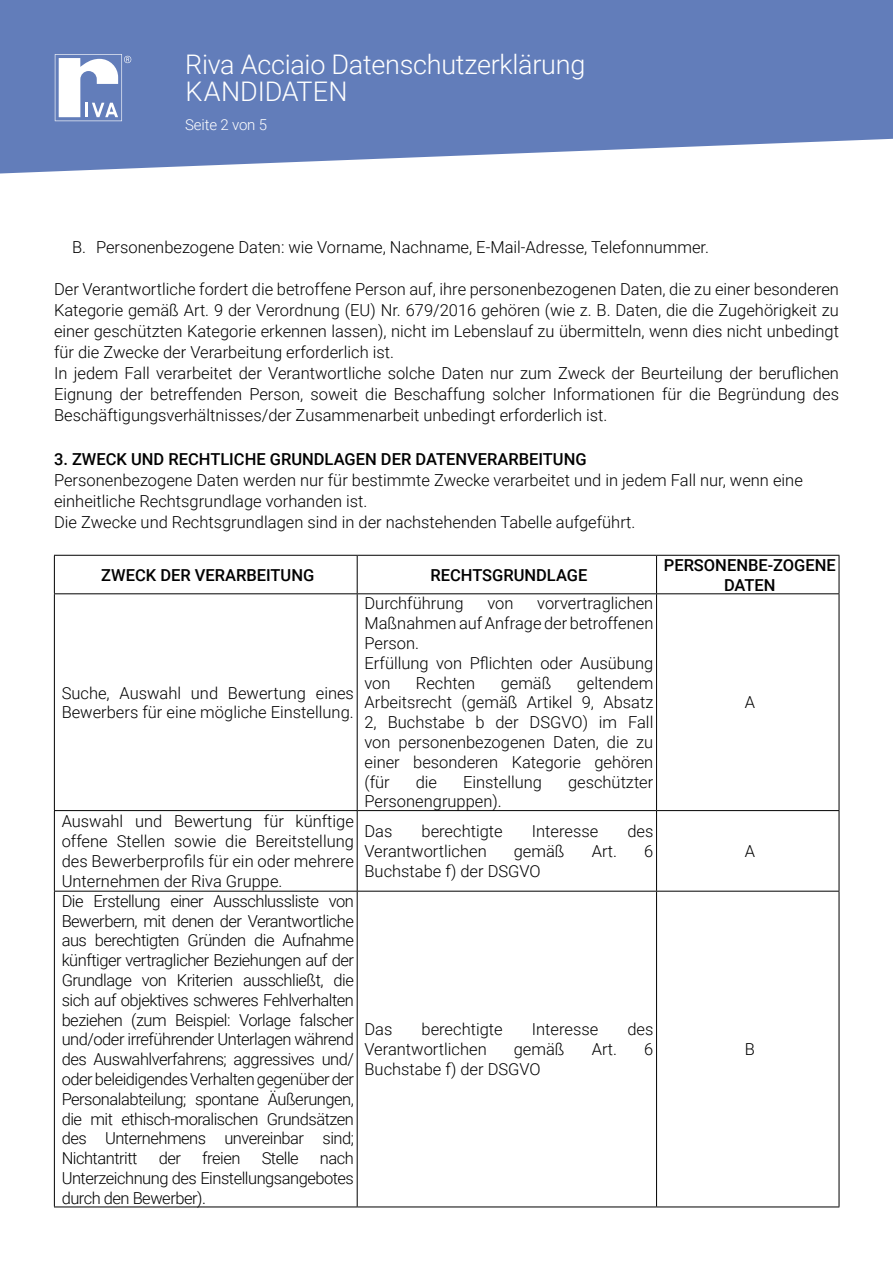
<style>
.page{position:relative;width:893px;height:1263px;background:#fff}
.page>*{position:absolute;margin:0;border:0;box-sizing:border-box;transform-origin:0 0}
.t1{font:300 27px/27px "Roboto";letter-spacing:-.01em;color:#fff}
.t2{font:300 16.5px/19.8px "Roboto";color:#000}
.t3{font:500 16.5px/19.8px "Roboto";color:#000;text-align:center}
.t4{font:300 15px "Roboto";letter-spacing:-.01em;color:#fff}
</style>
<div class="page">
<svg style="left:0;top:0;width:893px;height:173px;background:#718ac0"></svg>
<svg style="left:55px;top:54px;width:76px;height:67px"></svg>
<hr style="left:54px;top:555px;width:303px;height:1px;background:#000">
<hr style="left:54px;top:556px;width:1px;height:37px;background:#000">
<hr style="left:357px;top:555px;width:300px;height:1px;background:#000">
<hr style="left:357px;top:556px;width:1px;height:37px;background:#000">
<hr style="left:657px;top:555px;width:182px;height:1px;background:#000">
<hr style="left:656px;top:556px;width:1px;height:37px;background:#000">
<hr style="left:839px;top:556px;width:1px;height:37px;background:#000">
<hr style="left:54px;top:593px;width:303px;height:1px;background:#000">
<hr style="left:54px;top:594px;width:1px;height:216px;background:#000">
<hr style="left:357px;top:593px;width:300px;height:1px;background:#000">
<hr style="left:357px;top:594px;width:1px;height:216px;background:#000">
<hr style="left:657px;top:593px;width:182px;height:1px;background:#000">
<hr style="left:656px;top:594px;width:1px;height:216px;background:#000">
<hr style="left:839px;top:594px;width:1px;height:216px;background:#000">
<hr style="left:54px;top:810px;width:303px;height:1px;background:#000">
<hr style="left:54px;top:811px;width:1px;height:80px;background:#000">
<hr style="left:357px;top:810px;width:300px;height:1px;background:#000">
<hr style="left:357px;top:811px;width:1px;height:80px;background:#000">
<hr style="left:657px;top:810px;width:182px;height:1px;background:#000">
<hr style="left:656px;top:811px;width:1px;height:80px;background:#000">
<hr style="left:839px;top:811px;width:1px;height:80px;background:#000">
<hr style="left:54px;top:891px;width:303px;height:1px;background:#000">
<hr style="left:54px;top:891px;width:1px;height:315px;background:#000">
<hr style="left:357px;top:891px;width:300px;height:1px;background:#000">
<hr style="left:357px;top:891px;width:1px;height:315px;background:#000">
<hr style="left:657px;top:891px;width:182px;height:1px;background:#000">
<hr style="left:656px;top:891px;width:1px;height:315px;background:#000">
<hr style="left:839px;top:891px;width:1px;height:315px;background:#000">
<hr style="left:54px;top:1206px;width:303px;height:1px;background:#000">
<hr style="left:357px;top:1206px;width:300px;height:1px;background:#000">
<hr style="left:657px;top:1206px;width:182px;height:1px;background:#000">
<h1 class="t1" style="left:185px;top:50px;width:402px">Riva Acciaio Datenschutzerklärung<br>KANDIDATEN</h1>
<p class="t4" style="left:185px;top:115px;width:84px">Seite 2 von 5</p>
<p class="t2" style="left:72px;top:237px;width:639px">B. Personenbezogene Daten: wie Vorname, Nachname, E-Mail-Adresse, Telefonnummer.</p>
<p class="t2" style="left:54px;top:278px;width:786px;line-height:21px">Der Verantwortliche fordert die betroffene Person auf, ihre personenbezogenen Daten, die zu einer besonderen Kategorie gemäß Art. 9 der Verordnung (EU) Nr. 679/2016 gehören (wie z. B. Daten, die die Zugehörigkeit zu einer geschützten Kategorie erkennen lassen), nicht im Lebenslauf zu übermitteln, wenn dies nicht unbedingt für die Zwecke der Verarbeitung erforderlich ist.<br>In jedem Fall verarbeitet der Verantwortliche solche Daten nur zum Zweck der Beurteilung der beruflichen Eignung der betreffenden Person, soweit die Beschaffung solcher Informationen für die Begründung des Beschäftigungsverhältnisses/der Zusammenarbeit unbedingt erforderlich ist.</p>
<p class="t3" style="left:54px;top:448px;width:534px">3. ZWECK UND RECHTLICHE GRUNDLAGEN DER DATENVERARBEITUNG</p>
<p class="t2" style="left:54px;top:469px;width:750px;line-height:21px">Personenbezogene Daten werden nur für bestimmte Zwecke verarbeitet und in jedem Fall nur, wenn eine einheitliche Rechtsgrundlage vorhanden ist.<br>Die Zwecke und Rechtsgrundlagen sind in der nachstehenden Tabelle aufgeführt.</p>
<p class="t3" style="left:101px;top:564px;width:215px">ZWECK DER VERARBEITUNG</p>
<p class="t3" style="left:430px;top:564px;width:158px">RECHTSGRUNDLAGE</p>
<p class="t3" style="left:664px;top:554px;width:173px">PERSONENBE-ZOGENE<br>DATEN</p>
<p class="t2" style="left:62px;top:682px;width:294px">Suche, Auswahl und Bewertung eines<br>Bewerbers für eine mögliche Einstellung.</p>
<p class="t2" style="left:364px;top:593px;width:101px">Durchführung</p>
<p class="t2" style="left:487px;top:593px;width:28px">von</p>
<p class="t2" style="left:364px;top:593px;width:290px;text-indent:173px">vorvertraglichen<br>Maßnahmen auf Anfrage der betroffenen<br>Person.<br>Erfüllung von Pflichten oder Ausübung von</p>
<p class="t2" style="left:416px;top:672px;width:61px">Rechten</p>
<p class="t2" style="left:501px;top:672px;width:52px">gemäß</p>
<p class="t2" style="left:364px;top:672px;width:290px;text-align:justify;text-indent:212px">geltendem Arbeitsrecht (gemäß Artikel 9, Absatz 2, Buchstabe b der DSGVO) im Fall von personenbezogenen Daten, die zu einer besonderen Kategorie gehören (für</p>
<p class="t2" style="left:416px;top:771px;width:23px">die</p>
<p class="t2" style="left:463px;top:771px;width:80px">Einstellung</p>
<p class="t2" style="left:568px;top:771px;width:87px">geschützter</p>
<p class="t2" style="left:364px;top:791px;width:139px">Personengruppen).</p>
<p class="t2" style="left:62px;top:811px;width:294px;text-align:justify">Auswahl und Bewertung für künftige offene Stellen sowie die Bereitstellung des Bewerberprofils für ein oder mehrere Unternehmen der Riva Gruppe.</p>
<p class="t2" style="left:364px;top:821px;width:30px">Das</p>
<p class="t2" style="left:422px;top:821px;width:83px">berechtigte</p>
<p class="t2" style="left:532px;top:821px;width:68px">Interesse</p>
<p class="t2" style="left:627px;top:821px;width:28px">des</p>
<p class="t2" style="left:364px;top:841px;width:124px">Verantwortlichen</p>
<p class="t2" style="left:514px;top:841px;width:52px">gemäß</p>
<p class="t2" style="left:592px;top:841px;width:27px">Art.</p>
<p class="t2" style="left:644px;top:841px;width:11px">6</p>
<p class="t2" style="left:364px;top:860px;width:178px">Buchstabe f) der DSGVO</p>
<p class="t2" style="left:62px;top:890px;width:294px;text-align:justify">Die Erstellung einer Ausschlussliste von Bewerbern, mit denen der Verantwortliche aus berechtigten Gründen die Aufnahme künftiger vertraglicher Beziehungen auf der Grundlage von Kriterien ausschließt, die sich auf objektives schweres Fehlverhalten beziehen (zum Beispiel: Vorlage falscher und/oder irreführender Unterlagen während des Auswahlverfahrens; aggressives und/ oder beleidigendes Verhalten gegenüber der Personalabteilung; spontane Äußerungen, die mit ethisch-moralischen Grundsätzen des Unternehmens unvereinbar sind; Nichtantritt</p>
<p class="t2" style="left:159px;top:1148px;width:24px">der</p>
<p class="t2" style="left:202px;top:1148px;width:40px">freien</p>
<p class="t2" style="left:262px;top:1148px;width:39px">Stelle</p>
<p class="t2" style="left:62px;top:1148px;width:294px;text-align:justify;text-indent:258px">nach Unterzeichnung des Einstellungsangebotes durch den Bewerber).</p>
<p class="t2" style="left:364px;top:1019px;width:30px">Das</p>
<p class="t2" style="left:422px;top:1019px;width:83px">berechtigte</p>
<p class="t2" style="left:532px;top:1019px;width:68px">Interesse</p>
<p class="t2" style="left:627px;top:1019px;width:28px">des</p>
<p class="t2" style="left:364px;top:1039px;width:124px">Verantwortlichen</p>
<p class="t2" style="left:514px;top:1039px;width:52px">gemäß</p>
<p class="t2" style="left:592px;top:1039px;width:27px">Art.</p>
<p class="t2" style="left:644px;top:1039px;width:11px">6</p>
<p class="t2" style="left:364px;top:1059px;width:178px">Buchstabe f) der DSGVO</p>
<p class="t2" style="left:745px;top:692px;width:12px">A</p>
<p class="t2" style="left:745px;top:841px;width:12px">A</p>
<p class="t2" style="left:745px;top:1039px;width:12px">B</p>
</div>
